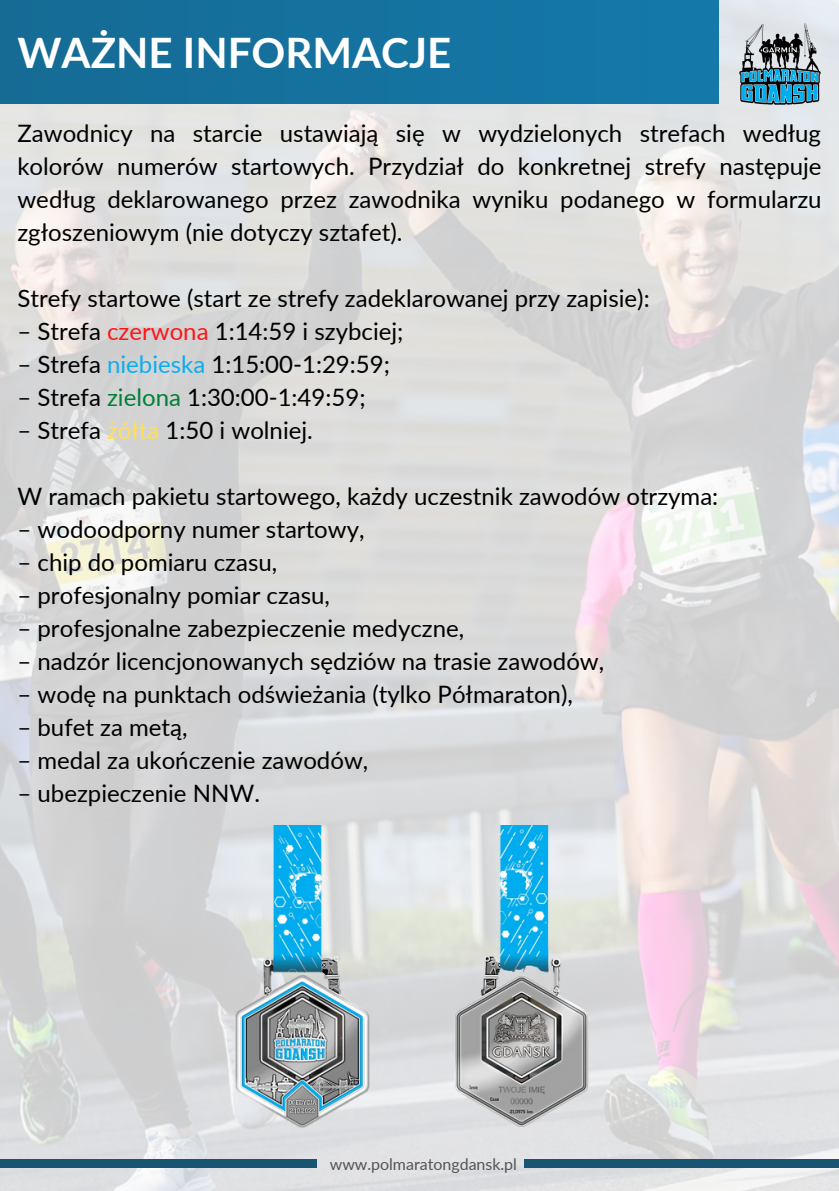
<style>
.page{position:relative;width:839px;height:1191px;background:#fff}
.page>*{position:absolute;margin:0;border:0;box-sizing:border-box;transform-origin:0 0}
.t1{font:700 42px "Lato";color:#fff}
.t2{font:24px/33px "Lato";color:#000;text-align:justify}
.t3{font:16px "Lato";color:#545454}
.s1{color:#ff1616}
.s2{color:#0aaeef}
.s3{color:#008037}
.s4{color:#ffde59}
</style>
<div class="page">
<img style="left:0;top:104px;width:838px;height:1087px">
<div style="left:0;top:0;width:718px;height:104px;background:#15729f"></div>
<div style="left:524px;top:1159px;width:314px;height:9px;background:#185572"></div>
<div style="left:0;top:1159px;width:317px;height:9px;background:#185572"></div>
<img style="left:718px;top:0;width:120px;height:105px">
<img style="left:102px;top:825px;width:617px;height:365px">
<h1 class="t1" style="left:17px;top:27px;width:435px">WAŻNE INFORMACJE</h1>
<p class="t2" style="left:17px;top:116px;width:805px">Zawodnicy na starcie ustawiają się w wydzielonych strefach według kolorów numerów startowych. Przydział do konkretnej strefy następuje według deklarowanego przez zawodnika wyniku podanego w formularzu zgłoszeniowym (nie dotyczy sztafet).</p>
<p class="t2" style="left:17px;top:281px;width:633px">Strefy startowe (start ze strefy zadeklarowanej przy zapisie):</p>
<p class="t2" style="left:17px;top:314px;width:387px">– Strefa <span class="s1">czerwona</span> 1:14:59 i szybciej;</p>
<p class="t2" style="left:17px;top:347px;width:374px">– Strefa <span class="s2">niebieska</span> 1:15:00-1:29:59;</p>
<p class="t2" style="left:17px;top:380px;width:349px">– Strefa <span class="s3">zielona</span> 1:30:00-1:49:59;</p>
<p class="t2" style="left:17px;top:413px;width:297px">– Strefa <span class="s4">żółta</span> 1:50 i wolniej.</p>
<p class="t2" style="left:17px;top:479px;width:702px">W ramach pakietu startowego, każdy uczestnik zawodów otrzyma:</p>
<p class="t2" style="left:17px;top:512px;width:348px">– wodoodporny numer startowy,</p>
<p class="t2" style="left:17px;top:545px;width:261px">– chip do pomiaru czasu,</p>
<p class="t2" style="left:17px;top:578px;width:314px">– profesjonalny pomiar czasu,</p>
<p class="t2" style="left:17px;top:611px;width:448px">– profesjonalne zabezpieczenie medyczne,</p>
<p class="t2" style="left:17px;top:644px;width:588px">– nadzór licencjonowanych sędziów na trasie zawodów,</p>
<p class="t2" style="left:17px;top:677px;width:557px">– wodę na punktach odświeżania (tylko Półmaraton),</p>
<p class="t2" style="left:17px;top:710px;width:172px">– bufet za metą,</p>
<p class="t2" style="left:17px;top:743px;width:352px">– medal za ukończenie zawodów,</p>
<p class="t2" style="left:17px;top:776px;width:244px">– ubezpieczenie NNW.</p>
<p class="t3" style="left:330px;top:1154px;width:189px">www.polmaratongdansk.pl</p>
</div>
